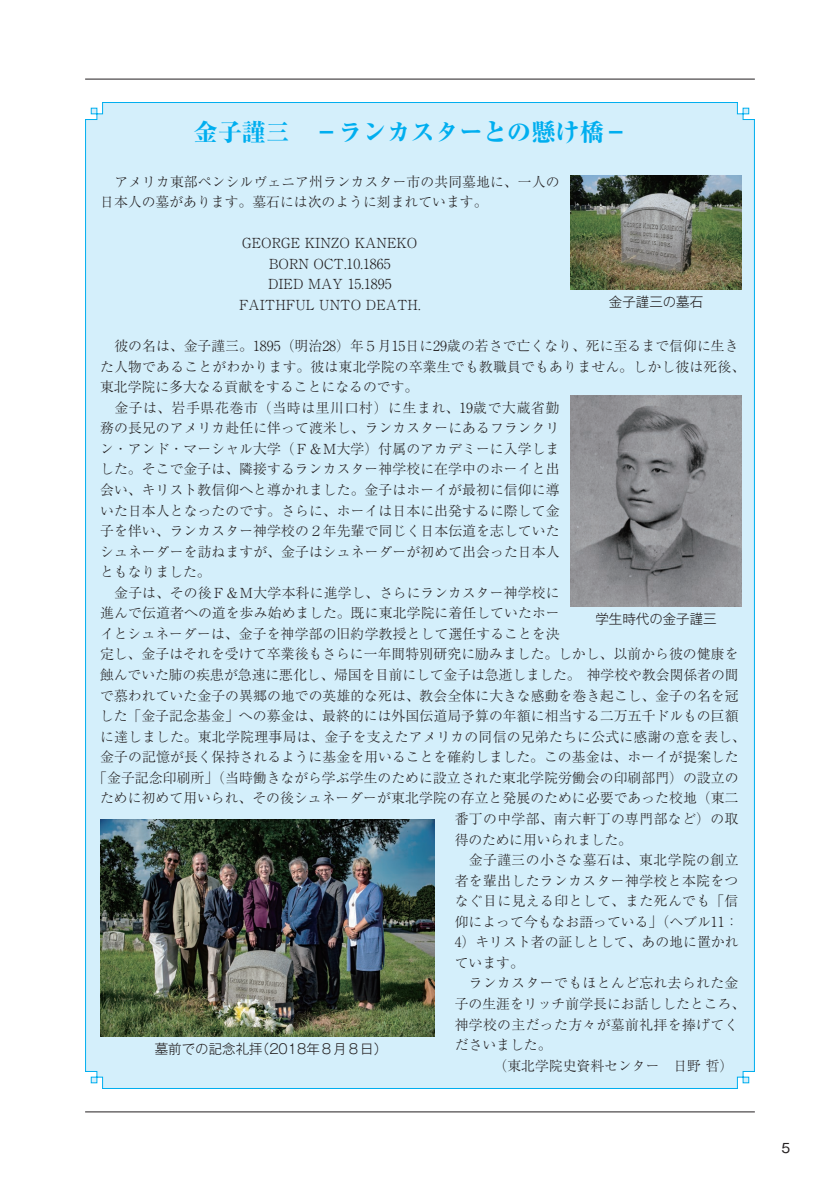
<style>
.page{position:relative;width:840px;height:1191px;background:#fff}
.page>*{position:absolute;margin:0;border:0;box-sizing:border-box;transform-origin:0 0}
.t1{font:800 24px "Ryumin Pr 6";color:#00aeef}
.t2{font:300 13.8px/20.6px "Ryumin Pr 6";letter-spacing:.005em;color:#231f20}
.t3{font:300 13.8px "Ryumin Pr 6";letter-spacing:.03em;color:#231f20}
.t4{font:300 13.8px "Ryumin Pr 6";letter-spacing:.025em;color:#231f20}
.t5{font:300 13.8px "Ryumin Pr 6";letter-spacing:.045em;color:#231f20}
.t6{font:300 13.8px "Ryumin Pr 6";letter-spacing:-.015em;color:#231f20}
.t7{font:300 13.4px "Gothic MB101 Pr 6";color:#231f20}
.t8{font:12.8px "Gothic MB101 Pr 6";color:#231f20}
</style>
<div class="page">
<hr style="left:85px;top:1111px;width:669px;height:1px;background:#231f20">
<hr style="left:85px;top:79px;width:669px;height:1px;background:#231f20">
<div style="left:85px;top:102px;width:669px;height:987px;background:#d4effb"></div>
<img style="left:570px;top:176px;width:170px;height:113px">
<img style="left:100px;top:819px;width:334px;height:217px">
<img style="left:570px;top:395px;width:170px;height:211px">
<h1 class="t1" style="left:194px;top:113px;width:435px">金子謹三　－ランカスターとの懸け橋－</h1>
<p class="t2" style="left:100px;top:170px;width:460px;text-indent:14px">アメリカ東部ペンシルヴェニア州ランカスター市の共同墓地に、一人の日本人の墓があります。墓石には次のように刻まれています。</p>
<p class="t2" style="left:239px;top:232px;width:183px;text-align:center">GEORGE KINZO KANEKO<br>BORN OCT.10.1865<br>DIED MAY 15.1895<br>FAITHFUL UNTO DEATH.</p>
<p class="t2" style="left:114px;top:335px;width:625px">彼の名は、金子謹三。1895（明治28）年５月15日に29歳の若さで亡くなり、死に至るまで信仰に生き</p>
<p class="t2" style="left:100px;top:355px;width:646px">た人物であることがわかります。彼は東北学院の卒業生でも教職員でもありません。しかし彼は死後、</p>
<p class="t2" style="left:100px;top:376px;width:319px">東北学院に多大なる貢献をすることになるのです。</p>
<p class="t5" style="left:114px;top:397px;width:446px">金子は、岩手県花巻市（当時は里川口村）に生まれ、19歳で大蔵省勤</p>
<p class="t2" style="left:100px;top:417px;width:461px">務の長兄のアメリカ赴任に伴って渡米し、ランカスターにあるフランクリ</p>
<p class="t2" style="left:100px;top:437px;width:460px">ン・アンド・マーシャル大学（Ｆ＆Ｍ大学）付属のアカデミーに入学しま</p>
<p class="t2" style="left:100px;top:458px;width:460px">した。そこで金子は、隣接するランカスター神学校に在学中のホーイと出</p>
<p class="t2" style="left:100px;top:479px;width:460px">会い、キリスト教信仰へと導かれました。金子はホーイが最初に信仰に導</p>
<p class="t2" style="left:100px;top:499px;width:460px">いた日本人となったのです。さらに、ホーイは日本に出発するに際して金</p>
<p class="t2" style="left:100px;top:520px;width:461px">子を伴い、ランカスター神学校の２年先輩で同じく日本伝道を志していた</p>
<p class="t2" style="left:100px;top:540px;width:461px">シュネーダーを訪ねますが、金子はシュネーダーが初めて出会った日本人</p>
<p class="t2" style="left:100px;top:561px;width:112px">ともなりました。</p>
<p class="t2" style="left:114px;top:581px;width:446px">金子は、その後Ｆ＆Ｍ大学本科に進学し、さらにランカスター神学校に</p>
<p class="t2" style="left:100px;top:602px;width:461px">進んで伝道者への道を歩み始めました。既に東北学院に着任していたホー</p>
<p class="t2" style="left:100px;top:622px;width:461px">イとシュネーダーは、金子を神学部の旧約学教授として選任することを決</p>
<p class="t2" style="left:100px;top:643px;width:639px">定し、金子はそれを受けて卒業後もさらに一年間特別研究に励みました。しかし、以前から彼の健康を</p>
<p class="t2" style="left:100px;top:664px;width:639px">蝕んでいた肺の疾患が急速に悪化し、帰国を目前にして金子は急逝しました。神学校や教会関係者の間</p>
<p class="t2" style="left:100px;top:684px;width:639px">で慕われていた金子の異郷の地での英雄的な死は、教会全体に大きな感動を巻き起こし、金子の名を冠</p>
<p class="t2" style="left:100px;top:705px;width:639px">した「金子記念基金」への募金は、最終的には外国伝道局予算の年額に相当する二万五千ドルもの巨額</p>
<p class="t2" style="left:100px;top:725px;width:646px">に達しました。東北学院理事局は、金子を支えたアメリカの同信の兄弟たちに公式に感謝の意を表し、</p>
<p class="t2" style="left:100px;top:746px;width:639px">金子の記憶が長く保持されるように基金を用いることを確約しました。この基金は、ホーイが提案した</p>
<p class="t2" style="left:93px;top:766px;width:646px">「金子記念印刷所」（当時働きながら学ぶ学生のために設立された東北学院労働会の印刷部門）の設立の</p>
<p class="t2" style="left:100px;top:787px;width:639px">ために初めて用いられ、その後シュネーダーが東北学院の存立と発展のために必要であった校地（東二</p>
<p class="t3" style="left:454px;top:808px;width:285px">番丁の中学部、南六軒丁の専門部など）の取</p>
<p class="t6" style="left:454px;top:828px;width:179px">得のために用いられました。</p>
<p class="t3" style="left:468px;top:849px;width:271px">金子謹三の小さな墓石は、東北学院の創立</p>
<p class="t4" style="left:454px;top:869px;width:285px">者を輩出したランカスター神学校と本院をつ</p>
<p class="t3" style="left:454px;top:890px;width:285px">なぐ目に見える印として、また死んでも「信</p>
<p class="t2" style="left:454px;top:910px;width:285px">仰によって今もなお語っている」（ヘブル11：</p>
<p class="t2" style="left:454px;top:931px;width:285px">4）キリスト者の証しとして、あの地に置かれ</p>
<p class="t2" style="left:454px;top:951px;width:71px">ています。</p>
<p class="t4" style="left:468px;top:972px;width:271px">ランカスターでもほとんど忘れ去られた金</p>
<p class="t2" style="left:454px;top:992px;width:292px">子の生涯をリッチ前学長にお話ししたところ、</p>
<p class="t4" style="left:454px;top:1013px;width:285px">神学校の主だった方々が墓前礼拝を捧げてく</p>
<p class="t2" style="left:454px;top:1033px;width:98px">ださいました。</p>
<p class="t2" style="left:493px;top:1054px;width:241px">（東北学院史資料センター　日野哲）</p>
<p class="t7" style="left:608px;top:290px;width:96px">金子謹三の墓石</p>
<p class="t7" style="left:595px;top:607px;width:123px">学生時代の金子謹三</p>
<p class="t7" style="left:155px;top:1037px;width:234px">墓前での記念礼拝（2018年８月８日）</p>
<p class="t8" style="left:781px;top:1137px;width:10px">5</p>
</div>
